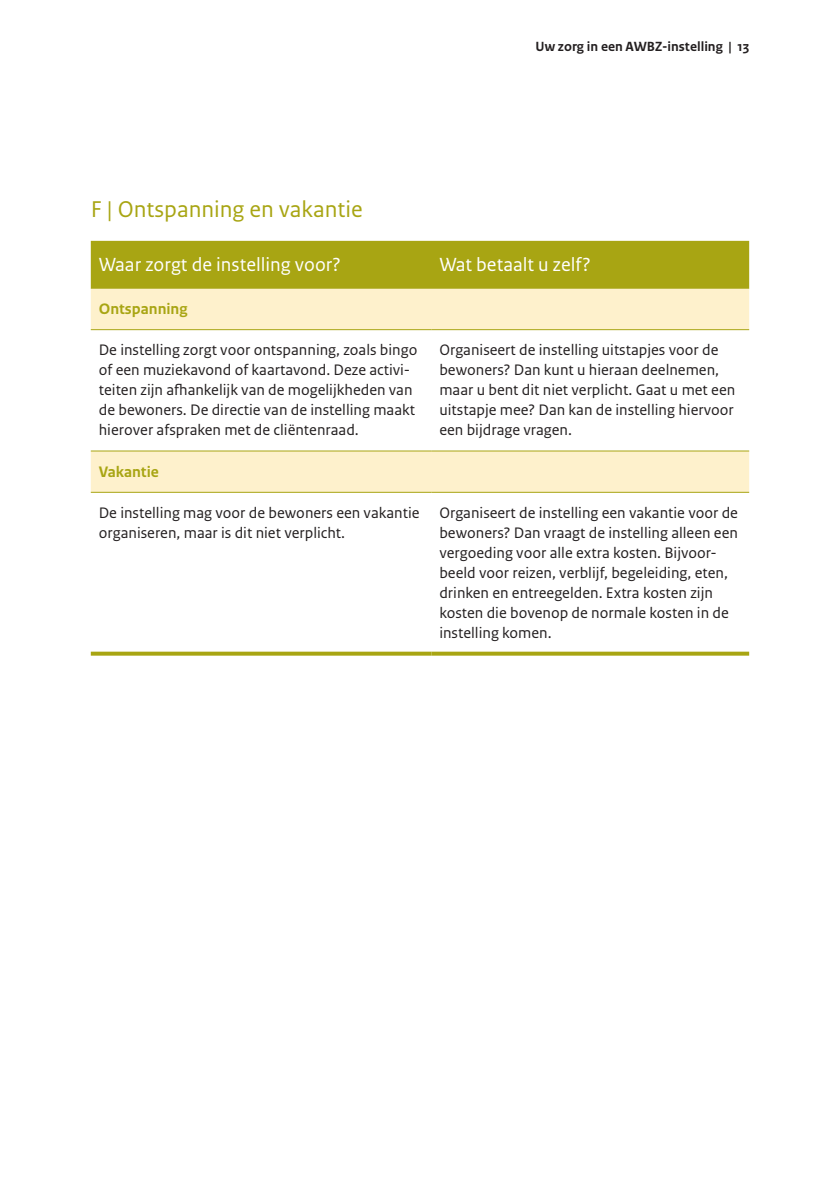
<style>
.page{position:relative;width:840px;height:1191px;background:#fff}
.page>*{position:absolute;margin:0;border:0;box-sizing:border-box;transform-origin:0 0}
.t1{font:24px "Rijksoverheid Sans Text";color:#a8a513}
.t2{font:20px "Rijksoverheid Sans Text";color:#fff}
.t3{font:16px/20px "Rijksoverheid Sans Text";color:#231f20}
.t4{font:700 16px "Rijksoverheid Sans Text";color:#a8a513}
.t5{font:700 14px "Rijksoverheid Sans Text";color:#231f20}
</style>
<div class="page">
<div style="left:91px;top:241px;width:657px;height:48px;background:#a8a513"></div>
<svg style="left:91px;top:289px;width:657px;height:203px"></svg>
<hr style="left:91px;top:329px;width:340px;height:1px;background:#a8a513">
<hr style="left:431px;top:329px;width:317px;height:1px;background:#a8a513">
<hr style="left:91px;top:450px;width:340px;height:1px;background:#a8a513">
<hr style="left:431px;top:450px;width:317px;height:1px;background:#a8a513">
<hr style="left:91px;top:492px;width:340px;height:1px;background:#a8a513">
<hr style="left:431px;top:492px;width:317px;height:1px;background:#a8a513">
<svg style="left:91px;top:651px;width:340px;height:4px"></svg>
<svg style="left:431px;top:651px;width:317px;height:4px"></svg>
<p class="t5" style="left:535px;top:39px;width:215px">Uw zorg in een AWBZ-instelling | 13</p>
<h1 class="t1" style="left:91px;top:195px;width:273px">F | Ontspanning en vakantie</h1>
<p class="t2" style="left:99px;top:253px;width:243px">Waar zorgt de instelling voor?</p>
<p class="t2" style="left:439px;top:253px;width:153px">Wat betaalt u zelf?</p>
<p class="t4" style="left:99px;top:300px;width:90px">Ontspanning</p>
<p class="t3" style="left:99px;top:340px;width:320px">De instelling zorgt voor ontspanning, zoals bingo of een muziekavond of kaartavond. Deze activi&shy;teiten zijn afhankelijk van de mogelijkheden van de bewoners. De directie van de instelling maakt hierover afspraken met de cliëntenraad.</p>
<p class="t3" style="left:439px;top:340px;width:297px">Organiseert de instelling uitstapjes voor de bewoners? Dan kunt u hieraan deelnemen, maar u bent dit niet verplicht. Gaat u met een uitstapje mee? Dan kan de instelling hiervoor een bijdrage vragen.</p>
<p class="t4" style="left:99px;top:462px;width:62px">Vakantie</p>
<p class="t3" style="left:99px;top:503px;width:322px">De instelling mag voor de bewoners een vakantie organiseren, maar is dit niet verplicht.</p>
<p class="t3" style="left:439px;top:503px;width:300px">Organiseert de instelling een vakantie voor de bewoners? Dan vraagt de instelling alleen een vergoeding voor alle extra kosten. Bijvoor&shy;beeld voor reizen, verblijf, begeleiding, eten, drinken en entreegelden. Extra kosten zijn kosten die bovenop de normale kosten in de instelling komen.</p>
</div>
